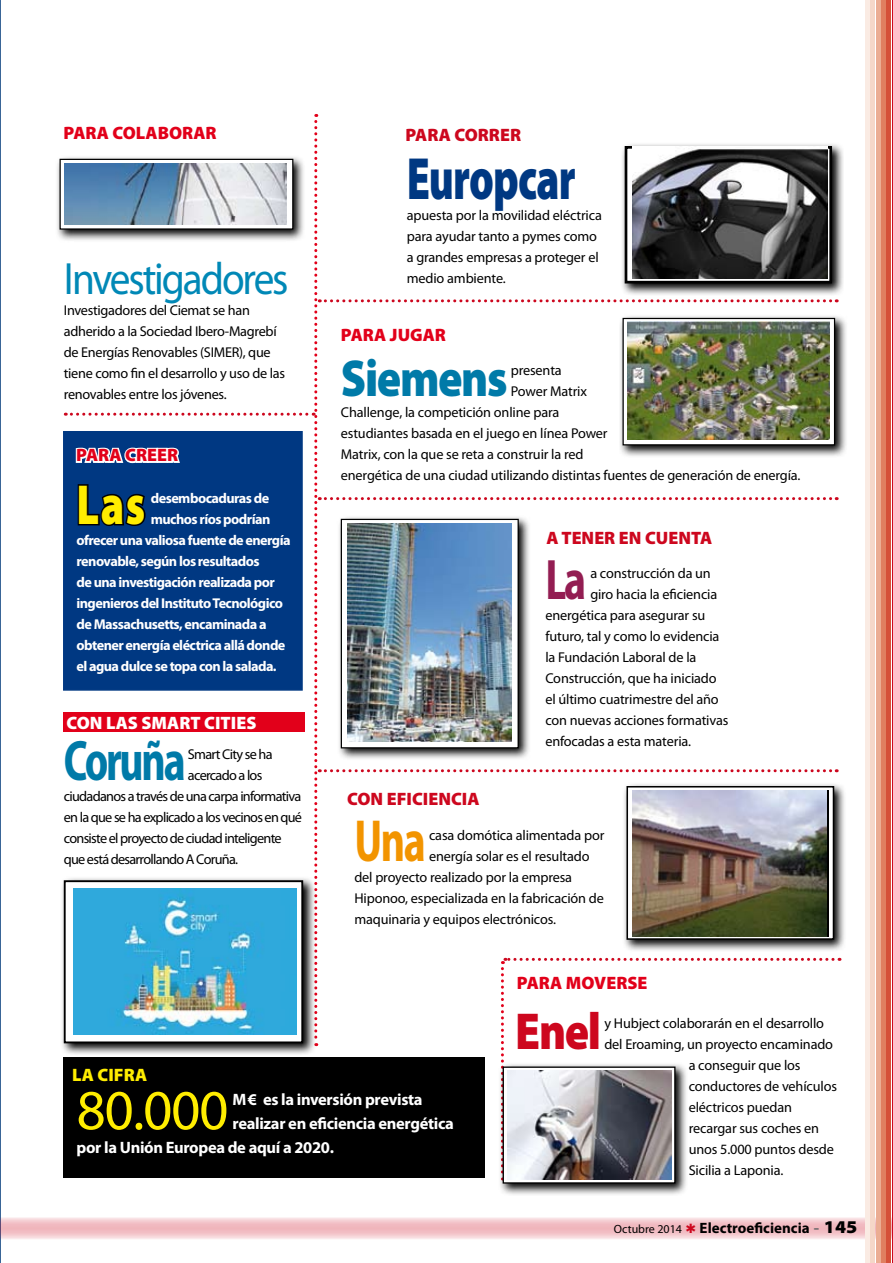
<style>
.page{position:relative;width:893px;height:1263px;background:#fff}
.page>*{position:absolute;margin:0;border:0;box-sizing:border-box;transform-origin:0 0}
.t1{font:900 60px "Myriad Pro";letter-spacing:-.02em;color:#003882;scale:.7 1}
.t2{font:700 semi-condensed 59.7px "Myriad Pro";color:#f29400;scale:.74 1}
.t3{font:700 semi-condensed 57.3px "Myriad Pro";letter-spacing:-.05em;color:#007aa8;scale:.77 1}
.t4{font:700 semi-condensed 57.3px "Myriad Pro";color:#931d52;scale:.77 1}
.t5{font:56.85px "Myriad Pro";color:#ffed00}
.t6{font:900 56.7px "Myriad Pro";color:#ffed00;scale:.76 1}
.t7{font:900 52.2px "Myriad Pro";letter-spacing:-.03em;color:#007aa8;scale:.87 1}
.t8{font:900 52.2px "Myriad Pro";color:#cd071e;scale:.87 1}
.t9{font:45.45px "Myriad Pro";letter-spacing:-.05em;color:#0088b6;scale:.91 1}
.t10{font:900 18px "Myriad Pro";color:#e2001a}
.t11{font:900 18px "Myriad Pro";color:#cd071e}
.t12{font:900 18px "Myriad Pro";color:#fff}
.t13{font:900 18px "Myriad Pro";color:#ffed00}
.t14{font:700 16.5px "Myriad Pro";letter-spacing:-.02em;color:#fff}
.t15{font:700 15px "Myriad Pro";color:#000}
.t16{font:14.25px/21px "Myriad Pro";letter-spacing:-.01em;color:#000}
.t17{font:700 14.25px "Myriad Pro";letter-spacing:-.04em;color:#fff}
.t18{font:14.25px "Myriad Pro";letter-spacing:-.05em;color:#000}
.s1{font-weight:400;font-size:12px}
.s2{font-family:"Times New Roman";font-weight:400;font-size:18px;color:#646567}
.s3{font-weight:900;font-stretch:semi-expanded;font-size:18px}
</style>
<div class="page">
<svg style="left:0;top:0;width:1px;height:1263px"></svg>
<svg style="left:0;top:1217px;width:892px;height:23px;background:#f3cacf"></svg>
<hr style="left:871px;top:0;width:4px;height:1263px;background:#f5d7c8">
<hr style="left:876px;top:0;width:4px;height:1263px;background:#ebad93">
<div style="left:881px;top:0;width:5px;height:1263px;background:#e07f60"></div>
<hr style="left:887px;top:0;width:4px;height:1263px;background:#d55038">
<hr style="left:892px;top:0;width:1px;height:1263px;background:#cd071e">
<div style="left:865px;top:0;width:5px;height:1263px;background:#faebe3"></div>
<svg style="left:840px;top:318px;width:6px;height:138px"></svg>
<svg style="left:840px;top:786px;width:5px;height:162px"></svg>
<img style="left:65px;top:114px;width:775px;height:948px">
<svg style="left:500px;top:1062px;width:186px;height:133px"></svg>
<svg style="left:505px;top:1068px;width:168px;height:113px"></svg>
<div style="left:503px;top:1066px;width:172px;height:117px;border:1px solid #000"></div>
<img style="left:508px;top:1071px;width:164px;height:109px">
<div style="left:64px;top:1057px;width:421px;height:121px;background:#000"></div>
<svg style="left:621px;top:142px;width:222px;height:154px"></svg>
<div style="left:625px;top:146px;width:207px;height:137px;border:3px solid #000"></div>
<img style="left:632px;top:147px;width:196px;height:132px">
<svg style="left:686px;top:1223px;width:9px;height:10px"></svg>
<p class="t10" style="left:63px;top:123px;width:155px">PARA COLABORAR</p>
<h3 class="t9" style="left:64px;top:250px;width:249px">Investigadores</h3>
<p class="t16" style="left:64px;top:299px;width:223px">Investigadores del Ciemat se han adherido a la Sociedad Ibero-Magrebí de Energías Renovables (SIMER), que tiene como fin el desarrollo y uso de las renovables entre los jóvenes.</p>
<p class="t10" style="left:76px;top:445px;width:104px">PARA CREER</p>
<h3 class="t6" style="left:77px;top:473px;width:92px">Las</h3>
<p class="t17" style="left:151px;top:489px;width:120px">desembocaduras de</p>
<p class="t17" style="left:151px;top:510px;width:121px">muchos ríos podrían</p>
<p class="t17" style="left:77px;top:531px;width:216px">ofrecer una valiosa fuente de energía</p>
<p class="t17" style="left:77px;top:552px;width:185px">renovable, según los resultados</p>
<p class="t17" style="left:77px;top:573px;width:200px">de una investigación realizada por</p>
<p class="t17" style="left:77px;top:594px;width:208px">ingenieros del Instituto Tecnológico</p>
<p class="t17" style="left:77px;top:615px;width:192px">de Massachusetts, encaminada a</p>
<p class="t17" style="left:77px;top:636px;width:210px">obtener energía eléctrica allá donde</p>
<p class="t17" style="left:77px;top:657px;width:202px">el agua dulce se topa con la salada.</p>
<p class="t12" style="left:66px;top:713px;width:191px">CON LAS SMART CITIES</p>
<h3 class="t3" style="left:64px;top:729px;width:160px">Coruña</h3>
<p class="t18" style="left:188px;top:745px;width:86px">Smart City se ha</p>
<p class="t18" style="left:188px;top:766px;width:76px">acercado a los</p>
<p class="t18" style="left:64px;top:787px;width:239px">ciudadanos a través de una carpa informativa</p>
<p class="t18" style="left:64px;top:808px;width:240px">en la que se ha explicado a los vecinos en qué</p>
<p class="t18" style="left:64px;top:829px;width:219px">consiste el proyecto de ciudad inteligente</p>
<p class="t18" style="left:64px;top:850px;width:176px">que está desarrollando A Coruña.</p>
<p class="t11" style="left:405px;top:124px;width:117px">PARA CORRER</p>
<h1 class="t1" style="left:407px;top:144px;width:243px">Europcar</h1>
<p class="t16" style="left:407px;top:204px;width:197px">apuesta por la movilidad eléctrica para ayudar tanto a pymes como a grandes empresas a proteger el medio ambiente.</p>
<p class="t10" style="left:341px;top:325px;width:107px">PARA JUGAR</p>
<h3 class="t7" style="left:341px;top:349px;width:193px">Siemens</h3>
<p class="t16" style="left:511px;top:360px;width:52px">presenta</p>
<p class="t16" style="left:511px;top:381px;width:78px">Power Matrix</p>
<p class="t16" style="left:341px;top:402px;width:220px">Challenge, la competición online para</p>
<p class="t16" style="left:341px;top:423px;width:268px">estudiantes basada en el juego en línea Power</p>
<p class="t16" style="left:341px;top:444px;width:244px">Matrix, con la que se reta a construir la red</p>
<p class="t16" style="left:341px;top:465px;width:461px">energética de una ciudad utilizando distintas fuentes de generación de energía.</p>
<p class="t11" style="left:546px;top:527px;width:167px">A TENER EN CUENTA</p>
<p class="t11" style="left:347px;top:789px;width:134px">CON EFICIENCIA</p>
<h3 class="t4" style="left:545px;top:548px;width:55px">La</h3>
<p class="t16" style="left:590px;top:562px;width:122px">a construcción da un</p>
<p class="t16" style="left:590px;top:583px;width:129px">giro hacia la eficiencia</p>
<p class="t16" style="left:545px;top:604px;width:162px">energética para asegurar su</p>
<p class="t16" style="left:545px;top:625px;width:176px">futuro, tal y como lo evidencia</p>
<p class="t16" style="left:545px;top:646px;width:153px">la Fundación Laboral de la</p>
<p class="t16" style="left:545px;top:667px;width:173px">Construcción, que ha iniciado</p>
<p class="t16" style="left:545px;top:688px;width:175px">el último cuatrimestre del año</p>
<p class="t16" style="left:545px;top:709px;width:185px">con nuevas acciones formativas</p>
<p class="t16" style="left:545px;top:730px;width:147px">enfocadas a esta materia.</p>
<h2 class="t2" style="left:354px;top:807px;width:98px">Una</h2>
<p class="t16" style="left:429px;top:824px;width:177px">casa domótica alimentada por</p>
<p class="t16" style="left:429px;top:845px;width:162px">energía solar es el resultado</p>
<p class="t16" style="left:354px;top:866px;width:219px">del proyecto realizado por la empresa</p>
<p class="t16" style="left:354px;top:887px;width:251px">Hiponoo, especializada en la fabricación de</p>
<p class="t16" style="left:354px;top:908px;width:203px">maquinaria y equipos electrónicos.</p>
<p class="t10" style="left:517px;top:973px;width:132px">PARA MOVERSE</p>
<p class="t13" style="left:72px;top:1064px;width:76px">LA CIFRA</p>
<h3 class="t5" style="left:77px;top:1075px;width:153px">80.000</h3>
<p class="t14" style="left:233px;top:1089px;width:191px">M€ es la inversión prevista</p>
<p class="t14" style="left:233px;top:1113px;width:223px">realizar en eficiencia energética</p>
<p class="t14" style="left:77px;top:1137px;width:259px">por la Unión Europea de aquí a 2020.</p>
<h3 class="t8" style="left:515px;top:1002px;width:100px">Enel</h3>
<p class="t16" style="left:604px;top:1013px;width:221px">y Hubject colaborarán en el desarrollo</p>
<p class="t16" style="left:604px;top:1034px;width:230px">del Eroaming, un proyecto encaminado</p>
<p class="t16" style="left:689px;top:1055px;width:113px">a conseguir que los</p>
<p class="t16" style="left:689px;top:1076px;width:150px">conductores de vehículos</p>
<p class="t16" style="left:689px;top:1097px;width:105px">eléctricos puedan</p>
<p class="t16" style="left:689px;top:1118px;width:132px">recargar sus coches en</p>
<p class="t16" style="left:689px;top:1139px;width:147px">unos 5.000 puntos desde</p>
<p class="t16" style="left:689px;top:1160px;width:96px">Sicilia a Laponia.</p>
<p class="t15" style="left:614px;top:1218px;width:245px"><span class="s1">Octubre 2014</span> Electroeficiencia <span class="s2">-</span> <span class="s3">145</span></p>
</div>
